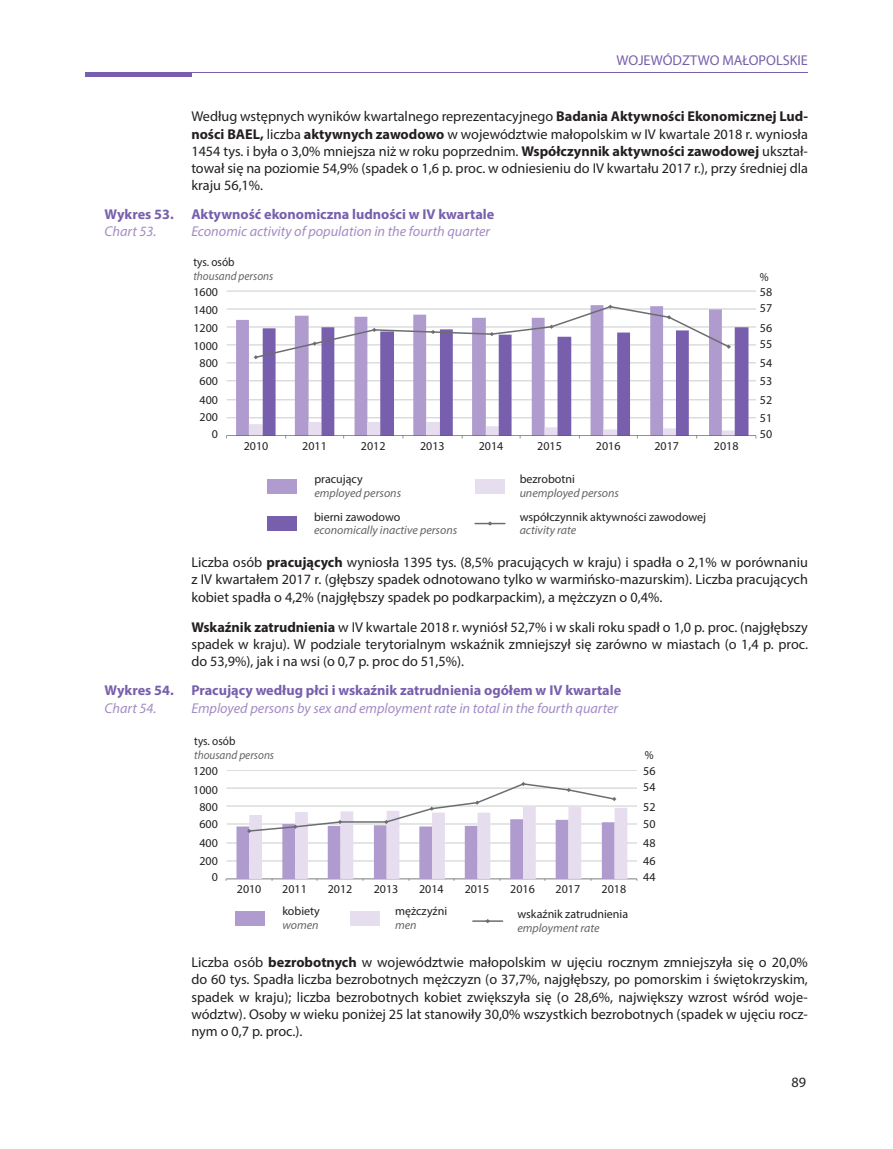
<style>
.page{position:relative;width:893px;height:1149px;background:#fff}
.page>*{position:absolute;margin:0;border:0;box-sizing:border-box;transform-origin:0 0}
.TEKST_PL{font:14.25px/17.2px "Myriad Pro";color:#231f20;text-align:justify}
.mapy_wykresy_tabele{font:italic 14.25px "Myriad Pro";color:#a28cc5}
.mapy_wykresy_tabele-2{font:700 14.25px "Myriad Pro";color:#785fad}
.t1{font:14.25px "Myriad Pro";color:#785fad}
.t2{font:12px "Myriad Pro";color:#231f20}
.t3{font:italic 12px "Myriad Pro";color:rgb(35 31 32/.7)}
.t4{font:italic 12px "Myriad Pro";color:rgb(35 31 32/.7);scale:.93 1}
.t5{font:12px "Myriad Pro";color:#231f20;scale:.93 1}
.s1{font-weight:700}
</style>
<div class="page">
<div style="left:85px;top:72px;width:106px;height:5px;background:#785fad"></div>
<hr style="left:85px;top:72px;width:723px;height:1px;background:#785fad">
<hr style="left:227px;top:291px;width:529px;height:1px;background:#b2b6b6">
<hr style="left:227px;top:308px;width:529px;height:1px;background:#b2b6b6">
<hr style="left:227px;top:326px;width:529px;height:1px;background:#b2b6b6">
<hr style="left:227px;top:344px;width:529px;height:1px;background:#b2b6b6">
<hr style="left:227px;top:362px;width:529px;height:1px;background:#b2b6b6">
<hr style="left:227px;top:380px;width:529px;height:1px;background:#b2b6b6">
<hr style="left:227px;top:399px;width:529px;height:1px;background:#b2b6b6">
<hr style="left:227px;top:417px;width:529px;height:1px;background:#b2b6b6">
<svg style="left:236px;top:308px;width:27px;height:127px;fill:#b4a2d1"></svg>
<svg style="left:263px;top:327px;width:485px;height:108px"></svg>
<svg style="left:254px;top:304px;width:477px;height:55px"></svg>
<hr style="left:475px;top:522px;width:30px;height:2px;background:#6c6d70">
<div style="left:267px;top:478px;width:30px;height:15px;background:#af9bce"></div>
<div style="left:475px;top:478px;width:30px;height:15px;background:#e6ddee"></div>
<div style="left:267px;top:516px;width:30px;height:15px;background:#785fad"></div>
<hr style="left:226px;top:435px;width:530px;height:1px;background:#231f20">
<svg style="left:249px;top:422px;width:486px;height:16px"></svg>
<hr style="left:227px;top:769px;width:410px;height:1px;background:#b2b6b6">
<hr style="left:227px;top:787px;width:410px;height:1px;background:#b2b6b6">
<hr style="left:227px;top:805px;width:410px;height:1px;background:#b2b6b6">
<hr style="left:227px;top:823px;width:410px;height:1px;background:#b2b6b6">
<hr style="left:227px;top:842px;width:410px;height:1px;background:#b2b6b6">
<hr style="left:227px;top:860px;width:410px;height:1px;background:#b2b6b6">
<hr style="left:473px;top:920px;width:30px;height:1px;background:#6c6d70">
<div style="left:235px;top:910px;width:29px;height:15px;background:#af9bce"></div>
<div style="left:351px;top:910px;width:29px;height:15px;background:#e6ddee"></div>
<hr style="left:226px;top:878px;width:411px;height:1px;background:#231f20">
<svg style="left:236px;top:782px;width:391px;height:98px"></svg>
<p class="t1" style="left:616px;top:51px;width:193px">WOJEWÓDZTWO MAŁOPOLSKIE</p>
<p class="mapy_wykresy_tabele-2" style="left:105px;top:205px;width:71px">Wykres 53.</p>
<p class="mapy_wykresy_tabele" style="left:105px;top:222px;width:53px">Chart 53.</p>
<p class="mapy_wykresy_tabele-2" style="left:105px;top:681px;width:71px">Wykres 54.</p>
<p class="mapy_wykresy_tabele" style="left:105px;top:699px;width:53px">Chart 54.</p>
<p class="TEKST_PL" style="left:191px;top:108px;width:618px">Według wstępnych wyników kwartalnego reprezentacyjnego <span class="s1">Badania Aktywności Ekonomicznej Lud&shy;ności BAEL,</span> liczba <span class="s1">aktywnych zawodowo</span> w województwie małopolskim w IV kwartale 2018 r. wyniosła 1454 tys. i była o 3,0% mniejsza niż w roku poprzednim. <span class="s1">Współczynnik aktywności zawodowej</span> ukształ&shy;tował się na poziomie 54,9% (spadek o 1,6 p. proc. w odniesieniu do IV kwartału 2017 r.), przy średniej dla kraju 56,1%.</p>
<p class="mapy_wykresy_tabele-2" style="left:191px;top:205px;width:305px">Aktywność ekonomiczna ludności w IV kwartale</p>
<p class="mapy_wykresy_tabele" style="left:191px;top:222px;width:300px">Economic activity of population in the fourth quarter</p>
<p class="t5" style="left:193px;top:254px;width:46px">tys. osób</p>
<p class="t4" style="left:193px;top:268px;width:87px">thousand persons</p>
<p class="t5" style="left:760px;top:270px;width:11px">%</p>
<p class="t2" style="left:193px;top:285px;width:26px">1600</p>
<p class="t2" style="left:760px;top:285px;width:14px">58</p>
<p class="t2" style="left:193px;top:303px;width:26px">1400</p>
<p class="t2" style="left:193px;top:320px;width:26px">1200</p>
<p class="t2" style="left:193px;top:339px;width:26px">1000</p>
<p class="t2" style="left:760px;top:301px;width:14px">57</p>
<p class="t2" style="left:760px;top:336px;width:14px">55</p>
<p class="t2" style="left:760px;top:320px;width:14px">56</p>
<p class="t2" style="left:200px;top:356px;width:20px">800</p>
<p class="t2" style="left:760px;top:356px;width:14px">54</p>
<p class="t2" style="left:200px;top:373px;width:20px">600</p>
<p class="t2" style="left:760px;top:373px;width:14px">53</p>
<p class="t2" style="left:200px;top:392px;width:20px">400</p>
<p class="t2" style="left:760px;top:392px;width:14px">52</p>
<p class="t2" style="left:200px;top:410px;width:20px">200</p>
<p class="t2" style="left:760px;top:410px;width:14px">51</p>
<p class="t2" style="left:212px;top:426px;width:8px">0</p>
<p class="t2" style="left:760px;top:426px;width:14px">50</p>
<p class="t2" style="left:244px;top:438px;width:26px">2010</p>
<p class="t2" style="left:302px;top:438px;width:26px">2011</p>
<p class="t2" style="left:361px;top:438px;width:26px">2012</p>
<p class="t2" style="left:420px;top:438px;width:26px">2013</p>
<p class="t2" style="left:479px;top:438px;width:26px">2014</p>
<p class="t2" style="left:537px;top:438px;width:26px">2015</p>
<p class="t2" style="left:596px;top:438px;width:26px">2016</p>
<p class="t2" style="left:654px;top:438px;width:26px">2017</p>
<p class="t2" style="left:714px;top:438px;width:26px">2018</p>
<p class="t2" style="left:314px;top:471px;width:50px">pracujący</p>
<p class="t3" style="left:314px;top:485px;width:88px">employed persons</p>
<p class="t2" style="left:520px;top:471px;width:57px">bezrobotni</p>
<p class="t3" style="left:520px;top:485px;width:101px">unemployed persons</p>
<p class="t2" style="left:314px;top:509px;width:88px">bierni zawodowo</p>
<p class="t3" style="left:314px;top:522px;width:145px">economically inactive persons</p>
<p class="t2" style="left:520px;top:509px;width:188px">współczynnik aktywności zawodowej</p>
<p class="t3" style="left:520px;top:522px;width:58px">activity rate</p>
<p class="TEKST_PL" style="left:191px;top:553px;width:618px">Liczba osób <span class="s1">pracujących</span> wyniosła 1395 tys. (8,5% pracujących w kraju) i spadła o 2,1% w porównaniu z IV kwartałem 2017 r. (głębszy spadek odnotowano tylko w warmińsko-mazurskim). Liczba pracujących kobiet spadła o 4,2% (najgłębszy spadek po podkarpackim), a mężczyzn o 0,4%.</p>
<p class="TEKST_PL" style="left:191px;top:617px;width:618px"><span class="s1">Wskaźnik zatrudnienia</span> w IV kwartale 2018 r. wyniósł 52,7% i w skali roku spadł o 1,0 p. proc. (najgłębszy spadek w kraju). W podziale terytorialnym wskaźnik zmniejszył się zarówno w miastach (o 1,4 p. proc. do 53,9%), jak i na wsi (o 0,7 p. proc do 51,5%).</p>
<p class="mapy_wykresy_tabele-2" style="left:191px;top:681px;width:431px">Pracujący według płci i wskaźnik zatrudnienia ogółem w IV kwartale</p>
<p class="mapy_wykresy_tabele" style="left:191px;top:699px;width:428px">Employed persons by sex and employment rate in total in the fourth quarter</p>
<p class="t5" style="left:194px;top:733px;width:46px">tys. osób</p>
<p class="t4" style="left:194px;top:747px;width:87px">thousand persons</p>
<p class="t5" style="left:645px;top:747px;width:11px">%</p>
<p class="t2" style="left:193px;top:763px;width:26px">1200</p>
<p class="t2" style="left:643px;top:763px;width:14px">56</p>
<p class="t2" style="left:193px;top:781px;width:26px">1000</p>
<p class="t2" style="left:643px;top:779px;width:14px">54</p>
<p class="t2" style="left:199px;top:798px;width:20px">800</p>
<p class="t2" style="left:643px;top:798px;width:14px">52</p>
<p class="t2" style="left:199px;top:816px;width:20px">600</p>
<p class="t2" style="left:643px;top:816px;width:14px">50</p>
<p class="t2" style="left:199px;top:835px;width:20px">400</p>
<p class="t2" style="left:643px;top:835px;width:14px">48</p>
<p class="t2" style="left:199px;top:852px;width:20px">200</p>
<p class="t2" style="left:643px;top:853px;width:14px">46</p>
<p class="t2" style="left:212px;top:869px;width:8px">0</p>
<p class="t2" style="left:643px;top:869px;width:14px">44</p>
<p class="t2" style="left:237px;top:881px;width:26px">2010</p>
<p class="t2" style="left:282px;top:881px;width:26px">2011</p>
<p class="t2" style="left:328px;top:881px;width:26px">2012</p>
<p class="t2" style="left:374px;top:881px;width:26px">2013</p>
<p class="t2" style="left:419px;top:881px;width:26px">2014</p>
<p class="t2" style="left:465px;top:881px;width:26px">2015</p>
<p class="t2" style="left:510px;top:881px;width:26px">2016</p>
<p class="t2" style="left:556px;top:881px;width:26px">2017</p>
<p class="t2" style="left:602px;top:881px;width:26px">2018</p>
<p class="t2" style="left:282px;top:903px;width:39px">kobiety</p>
<p class="t3" style="left:282px;top:916px;width:38px">women</p>
<p class="t2" style="left:395px;top:903px;width:54px">mężczyźni</p>
<p class="t3" style="left:395px;top:916px;width:23px">men</p>
<p class="t2" style="left:517px;top:906px;width:112px">wskaźnik zatrudnienia</p>
<p class="t3" style="left:517px;top:919px;width:84px">employment rate</p>
<p class="TEKST_PL" style="left:191px;top:953px;width:618px">Liczba osób <span class="s1">bezrobotnych</span> w województwie małopolskim w ujęciu rocznym zmniejszyła się o 20,0% do 60 tys. Spadła liczba bezrobotnych mężczyzn (o 37,7%, najgłębszy, po pomorskim i świętokrzyskim, spadek w kraju); liczba bezrobotnych kobiet zwiększyła się (o 28,6%, największy wzrost wśród woje&shy;wództw). Osoby w wieku poniżej 25 lat stanowiły 30,0% wszystkich bezrobotnych (spadek w ujęciu rocz&shy;nym o 0,7 p. proc.).</p>
<p class="TEKST_PL" style="left:791px;top:1072px;width:16px">89</p>
</div>
